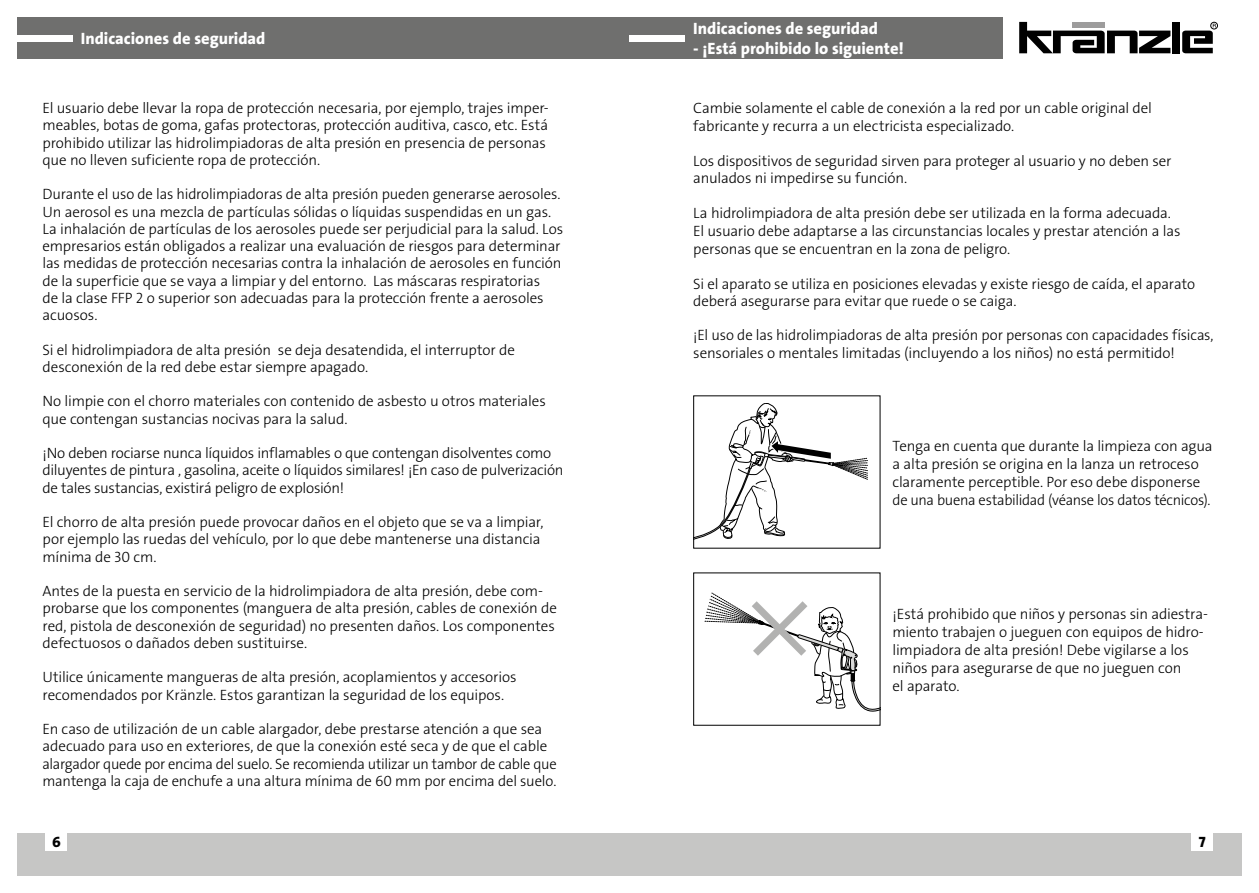
<style>
.page{position:relative;width:1259px;height:893px;background:#fff}
.page>*{position:absolute;margin:0;border:0;box-sizing:border-box;transform-origin:0 0}
.t1{font:16.5px "The Sans LP8 Ex Bld";color:#fff}
.t2{font:15px/17.2px "The Sans LP3 Lig";letter-spacing:-.01em;color:#000}
.t3{font:15px "The Sans LP8 Ex Bld";color:#000}
</style>
<div class="page">
<div style="left:629px;top:833px;width:613px;height:43px;background:#c6c6c5"></div>
<div style="left:17px;top:833px;width:612px;height:43px;background:#c6c6c5"></div>
<div style="left:1191px;top:833px;width:22px;height:18px;background:#fff"></div>
<div style="left:46px;top:833px;width:21px;height:18px;background:#fff"></div>
<div style="left:17px;top:17px;width:985px;height:41px;background:#6f6f6e"></div>
<div style="left:17px;top:35px;width:55px;height:6px;background:#fff"></div>
<div style="left:629px;top:35px;width:56px;height:6px;background:#fff"></div>
<svg style="left:1019px;top:22px;width:151px;height:31px"></svg>
<div style="left:1172px;top:22px;width:7px;height:31px;background:#000"></div>
<div style="left:1210px;top:22px;width:7px;height:7px;border:1px solid #000;border-radius:50%"></div>
<svg style="left:1182px;top:24px;width:34px;height:29px"></svg>
<svg style="left:695px;top:403px;width:172px;height:137px"></svg>
<svg style="left:705px;top:593px;width:173px;height:118px"></svg>
<p class="t1" style="left:81px;top:28px;width:186px">Indicaciones de seguridad</p>
<p class="t2" style="left:43px;top:100px;width:508px">El usuario debe llevar la ropa de protección necesaria, por ejemplo, trajes imper&shy;meables, botas de goma, gafas protectoras, protección auditiva, casco, etc. Está prohibido utilizar las hidrolimpiadoras de alta presión en presencia de personas que no lleven suficiente ropa de protección.</p>
<p class="t2" style="left:43px;top:186px;width:522px">Durante el uso de las hidrolimpiadoras de alta presión pueden generarse aerosoles.<br>Un aerosol es una mezcla de partículas sólidas o líquidas suspendidas en un gas.<br>La inhalación de partículas de los aerosoles puede ser perjudicial para la salud. Los empresarios están obligados a realizar una evaluación de riesgos para determinar las medidas de protección necesarias contra la inhalación de aerosoles en función de la superficie que se vaya a limpiar y del entorno. Las máscaras respiratorias<br>de la clase FFP 2 o superior son adecuadas para la protección frente a aerosoles acuosos.</p>
<p class="t2" style="left:43px;top:341px;width:474px">Si el hidrolimpiadora de alta presión se deja desatendida, el interruptor de desconexión de la red debe estar siempre apagado.</p>
<p class="t2" style="left:43px;top:393px;width:505px">No limpie con el chorro materiales con contenido de asbesto u otros materiales que contengan sustancias nocivas para la salud.</p>
<p class="t2" style="left:43px;top:445px;width:522px">¡No deben rociarse nunca líquidos inflamables o que contengan disolventes como diluyentes de pintura , gasolina, aceite o líquidos similares! ¡En caso de pulverización de tales sustancias, existirá peligro de explosión!</p>
<p class="t2" style="left:43px;top:514px;width:502px">El chorro de alta presión puede provocar daños en el objeto que se va a limpiar, por ejemplo las ruedas del vehículo, por lo que debe mantenerse una distancia mínima de 30 cm.</p>
<p class="t2" style="left:43px;top:583px;width:516px">Antes de la puesta en servicio de la hidrolimpiadora de alta presión, debe com&shy;probarse que los componentes (manguera de alta presión, cables de conexión de red, pistola de desconexión de seguridad) no presenten daños. Los componentes defectuosos o dañados deben sustituirse.</p>
<p class="t2" style="left:43px;top:669px;width:476px">Utilice únicamente mangueras de alta presión, acoplamientos y accesorios recomendados por Kränzle. Estos garantizan la seguridad de los equipos.</p>
<p class="t2" style="left:43px;top:721px;width:515px">En caso de utilización de un cable alargador, debe prestarse atención a que sea adecuado para uso en exteriores, de que la conexión esté seca y de que el cable alargador quede por encima del suelo. Se recomienda utilizar un tambor de cable que mantenga la caja de enchufe a una altura mínima de 60 mm por encima del suelo.</p>
<p class="t1" style="left:693px;top:18px;width:186px">Indicaciones de seguridad</p>
<p class="t1" style="left:693px;top:38px;width:212px">- ¡Está prohibido lo siguiente!</p>
<p class="t2" style="left:693px;top:99px;width:460px;line-height:18px">Cambie solamente el cable de conexión a la red por un cable original del fabricante y recurra a un electricista especializado.</p>
<p class="t2" style="left:693px;top:152px;width:480px">Los dispositivos de seguridad sirven para proteger al usuario y no deben ser anulados ni impedirse su función.</p>
<p class="t2" style="left:693px;top:204px;width:489px;line-height:18px">La hidrolimpiadora de alta presión debe ser utilizada en la forma adecuada.<br>El usuario debe adaptarse a las circunstancias locales y prestar atención a las personas que se encuentran en la zona de peligro.</p>
<p class="t2" style="left:693px;top:275px;width:503px">Si el aparato se utiliza en posiciones elevadas y existe riesgo de caída, el aparato deberá asegurarse para evitar que ruede o se caiga.</p>
<p class="t2" style="left:693px;top:327px;width:522px">¡El uso de las hidrolimpiadoras de alta presión por personas con capacidades físicas, sensoriales o mentales limitadas (incluyendo a los niños) no está permitido!</p>
<p class="t2" style="left:892px;top:437px;width:322px;line-height:18px">Tenga en cuenta que durante la limpieza con agua a alta presión se origina en la lanza un retroceso claramente perceptible. Por eso debe disponerse de una buena estabilidad (véanse los datos técnicos).</p>
<p class="t2" style="left:892px;top:605px;width:317px;line-height:18px">¡Está prohibido que niños y personas sin adiestra&shy;miento trabajen o jueguen con equipos de hidro&shy;limpiadora de alta presión! Debe vigilarse a los niños para asegurarse de que no jueguen con<br>el aparato.</p>
<p class="t3" style="left:52px;top:832px;width:10px">6</p>
<p class="t3" style="left:1198px;top:832px;width:8px">7</p>
</div>
